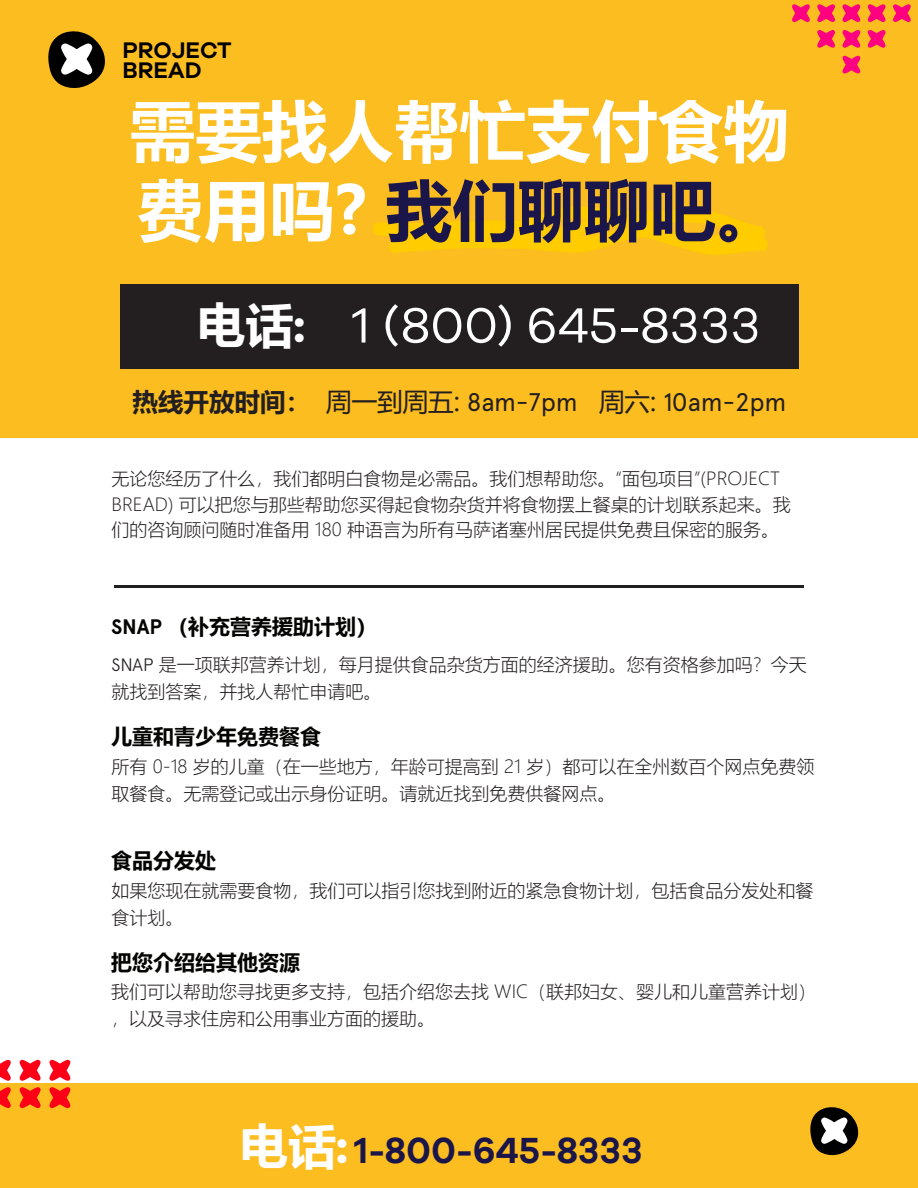
<style>
.page{position:relative;width:918px;height:1188px;background:#fff}
.page>*{position:absolute;margin:0;border:0;box-sizing:border-box;transform-origin:0 0}
.t1{font:700 66px/79.2px "Microsoft Ya Hei";color:#fff}
.t2{font:51px "Galano Grotesque";color:#fff}
.t3{font:700 48px "Microsoft Ya Hei";color:#fff}
.t4{font:600 37.5px "Galano Grotesque Alt";color:#1b164a}
.t5{font:25.5px "Apercu";letter-spacing:-.01em;color:#231f20}
.t6{font:600 23.25px/20px "Galano Grotesque";color:#000}
.t7{font:700 21px "Microsoft Ya Hei";color:#040503}
.bullet{font:300 18px/27px "Microsoft Ya Hei";color:#231f20}
.s1{color:#1b164a}
.s2{font-family:"Galano Grotesque Alt"}
.s3{font-family:"Microsoft Ya Hei";font-weight:700}
.s4{font-family:"Microsoft Ya Hei"}
.s5{font-family:"Apercu"}
.s6{font-family:"Microsoft Ya Hei";font-weight:700;font-size:48px;color:#fff}
.s7{font-weight:700;font-size:48px;color:#fff}
</style>
<div class="page">
<div style="left:0;top:1084px;width:918px;height:104px;background:#fcbd20"></div>
<div style="left:0;top:0;width:918px;height:438px;background:#fcbd20"></div>
<svg style="left:810px;top:1107px;width:49px;height:49px"></svg>
<div style="left:120px;top:284px;width:679px;height:84px;background:#231f20"></div>
<hr style="left:114px;top:585px;width:690px;height:3px;background:#231f20">
<svg style="left:373px;top:206px;width:395px;height:49px"></svg>
<svg style="left:49px;top:1059px;width:22px;height:22px"></svg>
<svg style="left:19px;top:1059px;width:22px;height:22px"></svg>
<svg style="left:0;top:1059px;width:11px;height:22px"></svg>
<svg style="left:49px;top:1087px;width:22px;height:22px"></svg>
<svg style="left:19px;top:1087px;width:22px;height:22px"></svg>
<svg style="left:0;top:1087px;width:11px;height:21px"></svg>
<svg style="left:817px;top:30px;width:18px;height:18px"></svg>
<svg style="left:842px;top:55px;width:19px;height:19px"></svg>
<svg style="left:842px;top:30px;width:19px;height:18px"></svg>
<svg style="left:867px;top:30px;width:19px;height:18px"></svg>
<svg style="left:792px;top:4px;width:18px;height:18px"></svg>
<svg style="left:817px;top:4px;width:18px;height:18px"></svg>
<svg style="left:842px;top:4px;width:19px;height:18px"></svg>
<svg style="left:867px;top:4px;width:19px;height:18px"></svg>
<svg style="left:893px;top:4px;width:18px;height:18px"></svg>
<svg style="left:48px;top:31px;width:57px;height:57px"></svg>
<p class="t6" style="left:122px;top:40px;width:111px">PROJECT<br>BREAD</p>
<p class="t1" style="left:130px;top:89px;width:662px">需要找人帮忙支付食物费用吗? <span class="s1">我们聊聊吧。</span></p>
<p class="t3" style="left:198px;top:291px;width:109px">电话<span class="s2">:</span></p>
<p class="t2" style="left:352px;top:295px;width:410px">1 (800) 645-8333</p>
<p class="t5" style="left:133px;top:387px;width:655px"><span class="s3">热线开放时间：</span> <span class="s4">周一到周五:</span> 8am-7pm <span class="s4">周六:</span> 10am-2pm</p>
<p class="bullet" style="left:112px;top:466px;width:681px;line-height:25.5px">无论您经历了什么，我们都明白食物是必需品。我们想帮助您。“面包项目”(PROJECT<br>BREAD) 可以把您与那些帮助您买得起食物杂货并将食物摆上餐桌的计划联系起来。我们的咨询顾问随时准备用 180 种语言为所有马萨诸塞州居民提供免费且保密的服务。</p>
<p class="t7" style="left:111px;top:612px;width:268px"><span class="s5">SNAP</span> （补充营养援助计划）</p>
<p class="bullet" style="left:112px;top:651px;width:697px"><span class="s5">SNAP</span> 是一项联邦营养计划，每月提供食品杂货方面的经济援助。您有资格参加吗？今天就找到答案，并找人帮忙申请吧。</p>
<p class="t7" style="left:111px;top:722px;width:211px">儿童和青少年免费餐食</p>
<p class="bullet" style="left:112px;top:752px;width:704px">所有 0-18 岁的儿童（在一些地方，年龄可提高到 21 岁）都可以在全州数百个网点免费领取餐食。无需登记或出示身份证明。请就近找到免费供餐网点。</p>
<p class="t7" style="left:111px;top:846px;width:106px">食品分发处</p>
<p class="bullet" style="left:112px;top:877px;width:704px">如果您现在就需要食物，我们可以指引您找到附近的紧急食物计划，包括食品分发处和餐食计划。</p>
<p class="t7" style="left:111px;top:948px;width:190px">把您介绍给其他资源</p>
<p class="bullet" style="left:111px;top:977px;width:707px">我们可以帮助您寻找更多支持，包括介绍您去找 WIC（联邦妇女、婴儿和儿童营养计划），以及寻求住房和公用事业方面的援助。</p>
<p class="t4" style="left:240px;top:1126px;width:404px"><span class="s6">电话</span><span class="s7">:</span> 1-800-645-8333</p>
</div>
